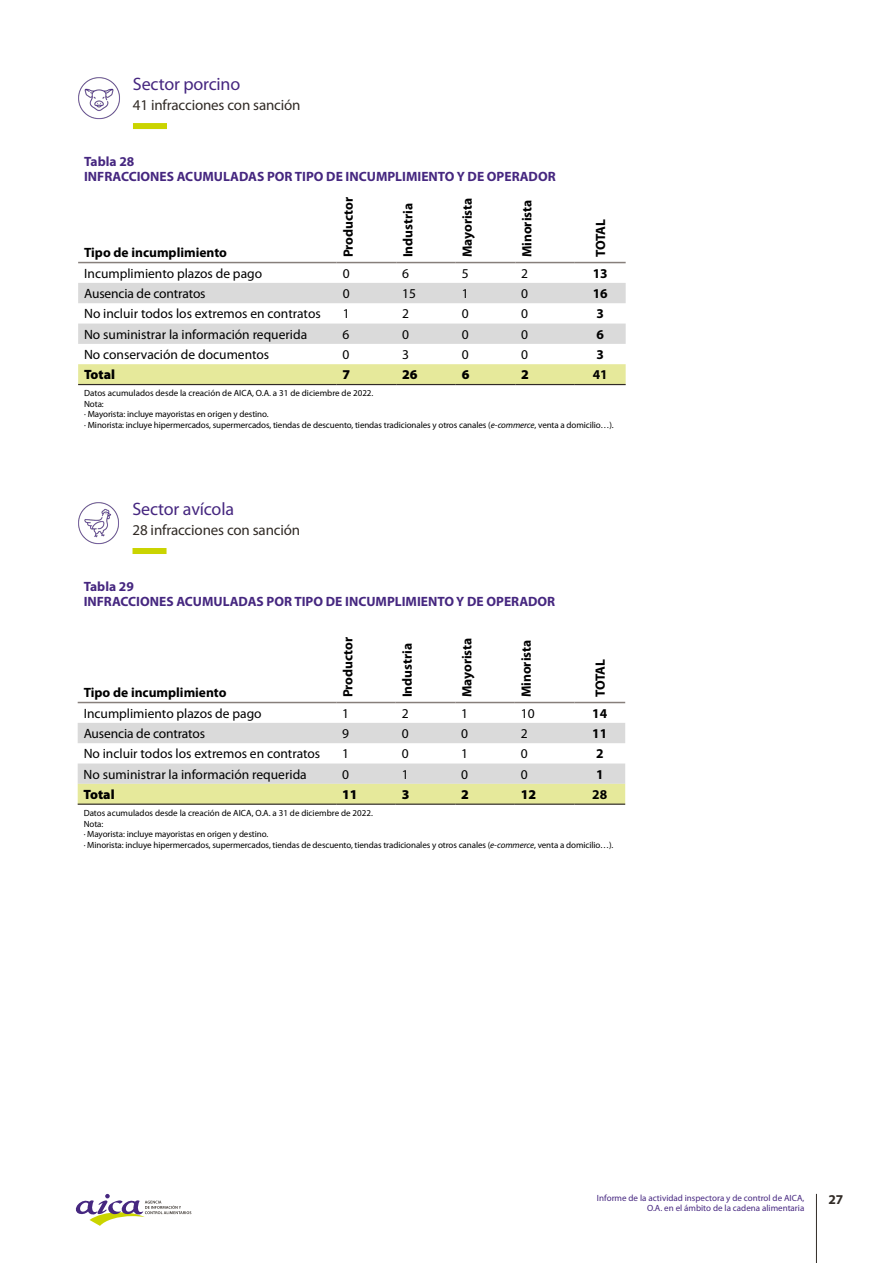
<style>
.page{position:relative;width:893px;height:1263px;background:#fff}
.page>*{position:absolute;margin:0;border:0;box-sizing:border-box;transform-origin:0 0}
.t1{font:18px "Myriad Pro";letter-spacing:-.01em;color:#462780}
.t2{font:15px "Myriad Pro";letter-spacing:-.01em;color:#312b26}
.t3{font:13.5px "Myriad Pro";color:#000}
.t4{font:700 13.5px "Myriad Pro";color:#000}
.t5{font:700 13.5px/15px "Myriad Pro";color:#462780}
.t6{font:900 13.5px "Myriad Pro";color:#000}
.t7{font:700 13.5px "Myriad Pro";color:#312b26}
.t8{font:9px/10.5px "Myriad Pro";letter-spacing:-.01em;color:#000}
.t9{font:9px/10.8px "Myriad Pro";color:#462780;text-align:right}
.s1{font-style:italic}
</style>
<div class="page">
<hr style="left:816px;top:1194px;width:1px;height:69px;background:#312b26">
<svg style="left:75px;top:1194px;width:116px;height:32px"></svg>
<img style="left:78px;top:502px;width:41px;height:42px">
<div style="left:133px;top:548px;width:34px;height:6px;background:#cad400"></div>
<svg style="left:78px;top:723px;width:547px;height:80px"></svg>
<hr style="left:78px;top:702px;width:258px;height:1px;background:#877f7b">
<hr style="left:336px;top:702px;width:60px;height:1px;background:#877f7b">
<hr style="left:396px;top:702px;width:59px;height:1px;background:#877f7b">
<hr style="left:455px;top:702px;width:60px;height:1px;background:#877f7b">
<hr style="left:515px;top:702px;width:59px;height:1px;background:#877f7b">
<hr style="left:574px;top:702px;width:51px;height:1px;background:#877f7b">
<hr style="left:78px;top:803px;width:258px;height:2px;background:#312b26">
<hr style="left:336px;top:803px;width:60px;height:2px;background:#312b26">
<hr style="left:396px;top:803px;width:59px;height:2px;background:#312b26">
<hr style="left:455px;top:803px;width:60px;height:2px;background:#312b26">
<hr style="left:515px;top:803px;width:59px;height:2px;background:#312b26">
<hr style="left:574px;top:803px;width:51px;height:2px;background:#312b26">
<img style="left:78px;top:77px;width:42px;height:42px">
<div style="left:133px;top:123px;width:34px;height:6px;background:#cad400"></div>
<svg style="left:78px;top:283px;width:548px;height:61px"></svg>
<svg style="left:78px;top:364px;width:548px;height:20px;background:#e5e89b"></svg>
<hr style="left:78px;top:262px;width:259px;height:1px;background:#877f7b">
<hr style="left:337px;top:262px;width:59px;height:1px;background:#877f7b">
<hr style="left:396px;top:262px;width:60px;height:1px;background:#877f7b">
<hr style="left:456px;top:262px;width:59px;height:1px;background:#877f7b">
<hr style="left:515px;top:262px;width:60px;height:1px;background:#877f7b">
<hr style="left:575px;top:262px;width:51px;height:1px;background:#877f7b">
<hr style="left:78px;top:384px;width:259px;height:1px;background:#312b26">
<hr style="left:337px;top:384px;width:59px;height:1px;background:#312b26">
<hr style="left:396px;top:384px;width:60px;height:1px;background:#312b26">
<hr style="left:456px;top:384px;width:59px;height:1px;background:#312b26">
<hr style="left:515px;top:384px;width:60px;height:1px;background:#312b26">
<hr style="left:575px;top:384px;width:51px;height:1px;background:#312b26">
<h1 class="t1" style="left:133px;top:73px;width:109px">Sector porcino</h1>
<h2 class="t2" style="left:133px;top:95px;width:169px">41 infracciones con sanción</h2>
<h3 class="t5" style="left:84px;top:153px;width:473px">Tabla 28<br>INFRACCIONES ACUMULADAS POR TIPO DE INCUMPLIMIENTO Y DE OPERADOR</h3>
<h3 class="t4" style="left:84px;top:244px;width:144px">Tipo de incumplimiento</h3>
<h3 class="t4" style="left:339px;top:257px;width:62px;rotate:-90deg">Productor</h3>
<h3 class="t4" style="left:399px;top:257px;width:56px;rotate:-90deg">Industria</h3>
<h3 class="t4" style="left:458px;top:257px;width:61px;rotate:-90deg">Mayorista</h3>
<h3 class="t4" style="left:518px;top:257px;width:59px;rotate:-90deg">Minorista</h3>
<h3 class="t4" style="left:592px;top:257px;width:40px;rotate:-90deg">TOTAL</h3>
<h3 class="t3" style="left:84px;top:265px;width:179px">Incumplimiento plazos de pago</h3>
<h3 class="t3" style="left:343px;top:265px;width:8px">0</h3>
<h3 class="t3" style="left:402px;top:265px;width:8px">6</h3>
<h3 class="t3" style="left:462px;top:265px;width:8px">5</h3>
<h3 class="t3" style="left:521px;top:265px;width:8px">2</h3>
<h3 class="t4" style="left:593px;top:264px;width:16px">13</h3>
<h3 class="t3" style="left:84px;top:285px;width:123px">Ausencia de contratos</h3>
<h3 class="t3" style="left:343px;top:285px;width:8px">0</h3>
<h3 class="t3" style="left:402px;top:285px;width:15px">15</h3>
<h3 class="t3" style="left:462px;top:285px;width:8px">1</h3>
<h3 class="t3" style="left:521px;top:285px;width:8px">0</h3>
<h3 class="t4" style="left:593px;top:285px;width:16px">16</h3>
<h3 class="t3" style="left:84px;top:306px;width:238px">No incluir todos los extremos en contratos</h3>
<h3 class="t3" style="left:343px;top:306px;width:8px">1</h3>
<h3 class="t3" style="left:402px;top:306px;width:8px">2</h3>
<h3 class="t3" style="left:462px;top:306px;width:8px">0</h3>
<h3 class="t3" style="left:521px;top:306px;width:8px">0</h3>
<h3 class="t4" style="left:596px;top:305px;width:9px">3</h3>
<h3 class="t3" style="left:84px;top:326px;width:225px">No suministrar la información requerida</h3>
<h3 class="t3" style="left:343px;top:326px;width:8px">6</h3>
<h3 class="t3" style="left:402px;top:326px;width:8px">0</h3>
<h3 class="t3" style="left:462px;top:326px;width:8px">0</h3>
<h3 class="t3" style="left:521px;top:326px;width:8px">0</h3>
<h3 class="t4" style="left:596px;top:325px;width:9px">6</h3>
<h3 class="t3" style="left:84px;top:346px;width:187px">No conservación de documentos</h3>
<h3 class="t3" style="left:343px;top:346px;width:8px">0</h3>
<h3 class="t3" style="left:402px;top:346px;width:8px">3</h3>
<h3 class="t3" style="left:462px;top:346px;width:8px">0</h3>
<h3 class="t3" style="left:521px;top:346px;width:8px">0</h3>
<h3 class="t4" style="left:596px;top:346px;width:9px">3</h3>
<h3 class="t6" style="left:84px;top:366px;width:33px">Total</h3>
<h3 class="t6" style="left:343px;top:366px;width:9px">7</h3>
<h3 class="t6" style="left:402px;top:366px;width:17px">26</h3>
<h3 class="t6" style="left:462px;top:366px;width:9px">6</h3>
<h3 class="t6" style="left:521px;top:366px;width:9px">2</h3>
<h3 class="t4" style="left:593px;top:366px;width:16px">41</h3>
<p class="t8" style="left:84px;top:388px;width:531px">Datos acumulados desde la creación de AICA, O.A. a 31 de diciembre de 2022.<br>Nota:<br>· Mayorista: incluye mayoristas en origen y destino.<br>· Minorista: incluye hipermercados, supermercados, tiendas de descuento, tiendas tradicionales y otros canales (<span class="s1">e-commerce</span>, venta a domicilio…).</p>
<h1 class="t1" style="left:133px;top:498px;width:103px">Sector avícola</h1>
<h2 class="t2" style="left:133px;top:520px;width:169px">28 infracciones con sanción</h2>
<h3 class="t5" style="left:84px;top:578px;width:473px">Tabla 29<br>INFRACCIONES ACUMULADAS POR TIPO DE INCUMPLIMIENTO Y DE OPERADOR</h3>
<h3 class="t4" style="left:84px;top:684px;width:144px">Tipo de incumplimiento</h3>
<h3 class="t4" style="left:339px;top:697px;width:62px;rotate:-90deg">Productor</h3>
<h3 class="t4" style="left:399px;top:697px;width:56px;rotate:-90deg">Industria</h3>
<h3 class="t4" style="left:458px;top:697px;width:61px;rotate:-90deg">Mayorista</h3>
<h3 class="t4" style="left:518px;top:697px;width:59px;rotate:-90deg">Minorista</h3>
<h3 class="t4" style="left:591px;top:697px;width:40px;rotate:-90deg">TOTAL</h3>
<h3 class="t3" style="left:84px;top:705px;width:179px">Incumplimiento plazos de pago</h3>
<h3 class="t3" style="left:342px;top:705px;width:8px">1</h3>
<h3 class="t3" style="left:402px;top:705px;width:8px">2</h3>
<h3 class="t3" style="left:461px;top:705px;width:8px">1</h3>
<h3 class="t3" style="left:521px;top:705px;width:15px">10</h3>
<h3 class="t4" style="left:592px;top:704px;width:16px">14</h3>
<h3 class="t3" style="left:84px;top:725px;width:123px">Ausencia de contratos</h3>
<h3 class="t3" style="left:342px;top:725px;width:8px">9</h3>
<h3 class="t3" style="left:402px;top:725px;width:8px">0</h3>
<h3 class="t3" style="left:461px;top:725px;width:8px">0</h3>
<h3 class="t3" style="left:521px;top:725px;width:8px">2</h3>
<h3 class="t4" style="left:592px;top:725px;width:16px">11</h3>
<h3 class="t3" style="left:84px;top:745px;width:238px">No incluir todos los extremos en contratos</h3>
<h3 class="t3" style="left:342px;top:745px;width:8px">1</h3>
<h3 class="t3" style="left:402px;top:745px;width:8px">0</h3>
<h3 class="t3" style="left:461px;top:745px;width:8px">1</h3>
<h3 class="t3" style="left:521px;top:745px;width:8px">0</h3>
<h3 class="t4" style="left:596px;top:745px;width:9px">2</h3>
<h3 class="t3" style="left:84px;top:766px;width:225px">No suministrar la información requerida</h3>
<h3 class="t3" style="left:342px;top:766px;width:8px">0</h3>
<h3 class="t3" style="left:402px;top:766px;width:8px">1</h3>
<h3 class="t3" style="left:461px;top:766px;width:8px">0</h3>
<h3 class="t3" style="left:521px;top:766px;width:8px">0</h3>
<h3 class="t4" style="left:596px;top:765px;width:9px">1</h3>
<h3 class="t6" style="left:84px;top:785px;width:33px">Total</h3>
<h3 class="t6" style="left:342px;top:785px;width:17px">11</h3>
<h3 class="t6" style="left:402px;top:785px;width:9px">3</h3>
<h3 class="t6" style="left:461px;top:785px;width:9px">2</h3>
<h3 class="t6" style="left:521px;top:785px;width:17px">12</h3>
<h3 class="t4" style="left:592px;top:786px;width:16px">28</h3>
<p class="t8" style="left:84px;top:808px;width:531px">Datos acumulados desde la creación de AICA, O.A. a 31 de diciembre de 2022.<br>Nota:<br>· Mayorista: incluye mayoristas en origen y destino.<br>· Minorista: incluye hipermercados, supermercados, tiendas de descuento, tiendas tradicionales y otros canales (<span class="s1">e-commerce</span>, venta a domicilio…).</p>
<p class="t9" style="left:597px;top:1192px;width:209px">Informe de la actividad inspectora y de control de AICA,<br>O.A. en el ámbito de la cadena alimentaria</p>
<h3 class="t7" style="left:828px;top:1191px;width:16px">27</h3>
</div>
